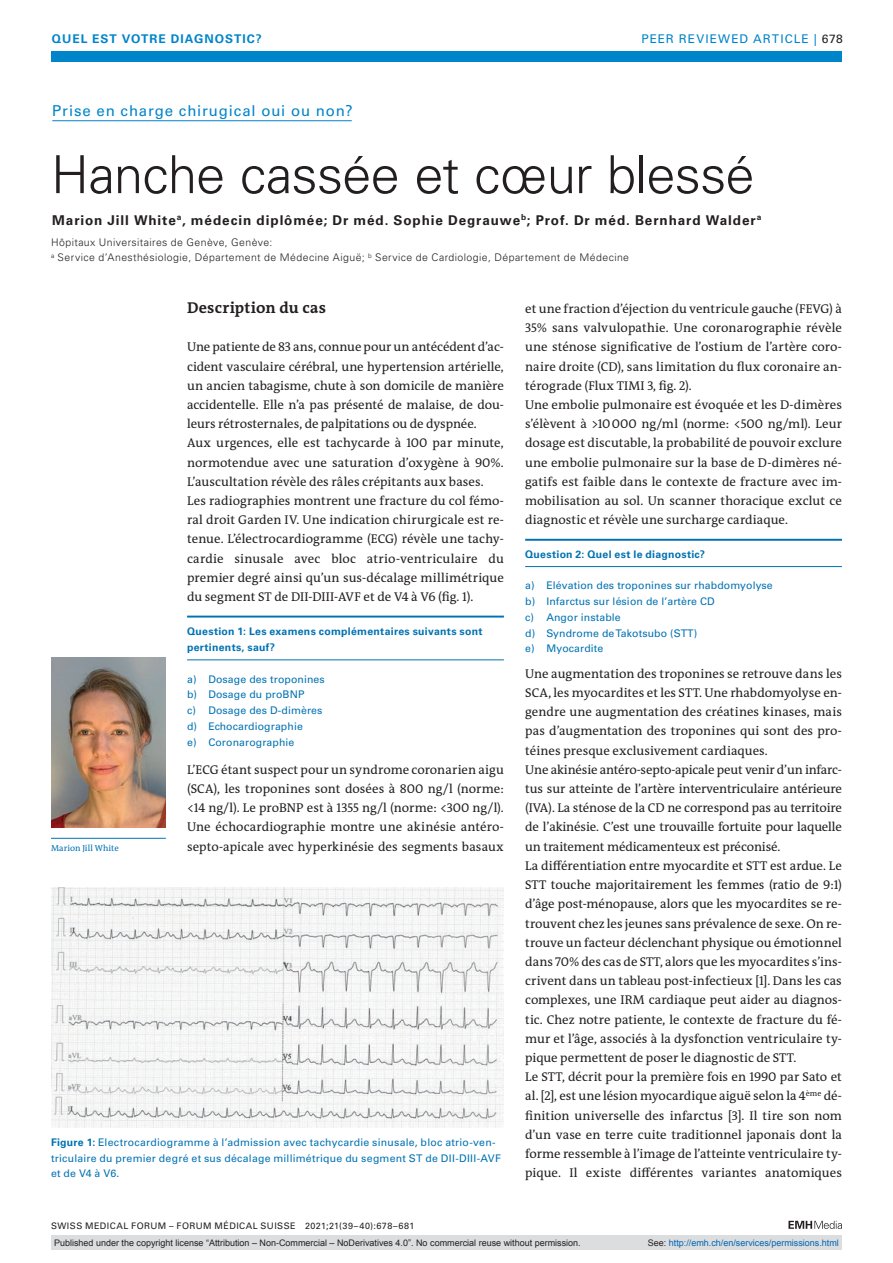
<style>
.page{position:relative;width:893px;height:1263px;background:#fff}
.page>*{position:absolute;margin:0;border:0;box-sizing:border-box;transform-origin:0 0}
.article-title{font:300 52.5px "Univers LT Std";letter-spacing:-.015em;color:#231f20}
.section-h1{font:700 15.75px "The Antiqua B W7";letter-spacing:.015em;color:#231f20}
.pre-heading{font:15px "Univers LT Std";letter-spacing:.055em;color:#0084ca}
.author-notes{font:700 13.5px "Univers LT Std";letter-spacing:.065em;color:#231f20}
.section-pn{font:12.75px/19.2px "The Antiqua B W5 Plain";color:#231f20;text-align:justify}
.ressort{font:700 12px "Univers LT Std";letter-spacing:.08em;color:#0084ca}
.ressort-2{font:12px "Univers LT Std";letter-spacing:.085em;color:#0084ca}
.boxed-text{font:10.5px "Univers LT Std";letter-spacing:.01em;color:#0072b2}
.fig-caption{font:10.5px/15.8px "Univers LT Std";letter-spacing:.02em;color:#0072b2}
.aff{font:300 10.5px/15px "Univers LT Std";letter-spacing:.04em;color:#231f20}
.boxed-pre-heading{font:700 10.5px/16.5px "Univers LT Std";letter-spacing:.03em;color:#0072b2}
.t1{font:9px "Arial";color:#231f20}
.fusszeile{font:9px "Univers LT Std";letter-spacing:.05em;color:#231f20}
.t2{font:9px "Arial";color:#0066b3}
.portrait-caption{font:8.7px "The Antiqua B W5 Plain";letter-spacing:.015em;color:#0072b2}
.s1{color:#231f20}
.s2{font-weight:700}
</style>
<div class="page">
<div style="left:51px;top:51px;width:791px;height:11px;background:#0084ca"></div>
<svg style="left:788px;top:1221px;width:54px;height:8px"></svg>
<hr style="left:52px;top:120px;width:300px;height:1px;background:#0084ca">
<hr style="left:187px;top:616px;width:317px;height:1px;background:#0072b2">
<hr style="left:187px;top:659px;width:317px;height:1px;background:#0072b2">
<hr style="left:525px;top:539px;width:317px;height:2px;background:#0072b2">
<hr style="left:525px;top:566px;width:317px;height:1px;background:#0072b2">
<hr style="left:51px;top:838px;width:115px;height:1px;background:#0072b2">
<img style="left:51px;top:658px;width:115px;height:170px">
<img style="left:51px;top:887px;width:453px;height:240px">
<div style="left:51px;top:1235px;width:791px;height:15px;background:#dcdddf"></div>
<p class="ressort" style="left:52px;top:31px;width:211px">QUEL EST VOTRE DIAGNOSTIC?</p>
<p class="ressort-2" style="left:641px;top:31px;width:203px">PEER REVIEWED ARTICLE | <span class="s1">678</span></p>
<p class="pre-heading" style="left:52px;top:102px;width:302px">Prise en charge chirugical oui ou non?</p>
<p class="article-title" style="left:51px;top:143px;width:705px">Hanche cassée et cœur blessé</p>
<p class="author-notes" style="left:52px;top:212px;width:710px">Marion Jill White<sup>a</sup>, médecin diplômée; Dr méd. Sophie Degrauwe<sup>b</sup>; Prof. Dr méd. Bernhard Walder<sup>a</sup></p>
<p class="aff" style="left:51px;top:235px;width:580px">Hôpitaux Universitaires de Genève, Genève:<br><sup>a</sup> Service d’Anesthésiologie, Département de Médecine Aiguë; <sup>b</sup> Service de Cardiologie, Département de Médecine</p>
<p class="section-h1" style="left:187px;top:298px;width:140px">Description du cas</p>
<p class="section-pn" style="left:187px;top:338px;width:318px">Une patiente de 83 ans, connue pour un antécédent d’ac&shy;cident vasculaire cérébral, une hypertension artérielle, un ancien tabagisme, chute à son domicile de manière accidentelle. Elle n’a pas présenté de malaise, de dou&shy;leurs rétrosternales, de palpitations ou de dyspnée.</p>
<p class="section-pn" style="left:187px;top:434px;width:318px">Aux urgences, elle est tachycarde à 100 par minute, normotendue avec une saturation d’oxygène à 90%.<br>L’auscultation révèle des râles crépitants aux bases.</p>
<p class="section-pn" style="left:187px;top:491px;width:318px">Les radiographies montrent une fracture du col fémo&shy;ral droit Garden IV. Une indication chirurgicale est re&shy;tenue. L’électrocardiogramme (ECG) révèle une tachy&shy;cardie sinusale avec bloc atrio-ventriculaire du premier degré ainsi qu’un sus-décalage millimétrique du segment ST de DII-DIII-AVF et de V4 à V6 (fig. 1).</p>
<p class="boxed-pre-heading" style="left:187px;top:623px;width:297px">Question 1: Les examens complémentaires suivants sont pertinents, sauf?</p>
<p class="boxed-text" style="left:187px;top:673px;width:139px">a) Dosage des troponines</p>
<p class="boxed-text" style="left:187px;top:688px;width:119px">b) Dosage du proBNP</p>
<p class="boxed-text" style="left:187px;top:704px;width:137px">c) Dosage des D-dimères</p>
<p class="boxed-text" style="left:187px;top:720px;width:117px">d) Echocardiographie</p>
<p class="boxed-text" style="left:187px;top:736px;width:109px">e) Coronarographie</p>
<p class="section-pn" style="left:187px;top:760px;width:318px">L’ECG étant suspect pour un syndrome coronarien aigu (SCA), les troponines sont dosées à 800 ng/l (norme: &lt;14 ng/l). Le proBNP est à 1355 ng/l (norme: &lt;300 ng/l).<br>Une échocardiographie montre une akinésie antéro&shy;septo-apicale avec hyperkinésie des segments basaux</p>
<p class="section-pn" style="left:525px;top:299px;width:318px">et une fraction d’éjection du ventricule gauche (FEVG) à 35% sans valvulopathie. Une coronarographie révèle une sténose significative de l’ostium de l’artère coro&shy;naire droite (CD), sans limitation du flux coronaire an&shy;térograde (Flux TIMI 3, fig. 2).</p>
<p class="section-pn" style="left:525px;top:395px;width:318px">Une embolie pulmonaire est évoquée et les D-dimères s’élèvent à &gt;10000 ng/ml (norme: &lt;500 ng/ml). Leur dosage est discutable, la probabilité de pouvoir exclure une embolie pulmonaire sur la base de D-dimères né&shy;gatifs est faible dans le contexte de fracture avec im&shy;mobilisation au sol. Un scanner thoracique exclut ce diagnostic et révèle une surcharge cardiaque.</p>
<p class="boxed-pre-heading" style="left:525px;top:546px;width:181px">Question 2: Quel est le diagnostic?</p>
<p class="boxed-text" style="left:525px;top:579px;width:249px">a) Elévation des troponines sur rhabdomyolyse</p>
<p class="boxed-text" style="left:525px;top:595px;width:191px">b) Infarctus sur lésion de l’artère CD</p>
<p class="boxed-text" style="left:525px;top:611px;width:97px">c) Angor instable</p>
<p class="boxed-text" style="left:525px;top:626px;width:174px">d) Syndrome de Takotsubo (STT)</p>
<p class="boxed-text" style="left:525px;top:642px;width:80px">e) Myocardite</p>
<p class="section-pn" style="left:525px;top:664px;width:318px">Une augmentation des troponines se retrouve dans les SCA, les myocardites et les STT. Une rhabdomyolyse en&shy;gendre une augmentation des créatines kinases, mais pas d’augmentation des troponines qui sont des pro&shy;téines presque exclusivement cardiaques.</p>
<p class="section-pn" style="left:525px;top:760px;width:318px">Une akinésie antéro-septo-apicale peut venir d’un infarc&shy;tus sur atteinte de l’artère interventriculaire antérieure (IVA). La sténose de la CD ne correspond pas au territoire de l’akinésie. C’est une trouvaille fortuite pour laquelle un traitement médicamenteux est préconisé.</p>
<p class="section-pn" style="left:525px;top:856px;width:318px">La différentiation entre myocardite et STT est ardue. Le STT touche majoritairement les femmes (ratio de 9:1) d’âge post-ménopause, alors que les myocardites se re&shy;trouvent chez les jeunes sans prévalence de sexe. On re&shy;trouve un facteur déclenchant physique ou émotionnel dans 70% des cas de STT, alors que les myocardites s’ins&shy;crivent dans un tableau post-infectieux [1]. Dans les cas complexes, une IRM cardiaque peut aider au diagnos&shy;tic. Chez notre patiente, le contexte de fracture du fé&shy;mur et l’âge, associés à la dysfonction ventriculaire ty&shy;pique permettent de poser le diagnostic de STT.</p>
<p class="section-pn" style="left:525px;top:1067px;width:318px">Le STT, décrit pour la première fois en 1990 par Sato et al. [2], est une lésion myocardique aiguë selon la 4<sup>ème</sup> dé&shy;finition universelle des infarctus [3]. Il tire son nom d’un vase en terre cuite traditionnel japonais dont la forme ressemble à l’image de l’atteinte ventriculaire ty&shy;pique. Il existe différentes variantes anatomiques</p>
<p class="portrait-caption" style="left:51px;top:842px;width:69px">Marion Jill White</p>
<p class="fig-caption" style="left:51px;top:1134px;width:451px"><span class="s2">Figure 1:</span> Electrocardiogramme à l’admission avec tachycardie sinusale, bloc atrio-ven&shy;triculaire du premier degré et sus décalage millimétrique du segment ST de DII-DIII-AVF et de V4 à V6.</p>
<p class="fusszeile" style="left:51px;top:1220px;width:365px">SWISS MEDICAL FORUM – FORUM MÉDICAL SUISSE 2021;21(39–40):678–681</p>
<p class="t1" style="left:54px;top:1237px;width:528px">Published under the copyright license “Attribution – Non-Commercial – NoDerivatives 4.0”. No commercial reuse without permission.</p>
<p class="t2" style="left:648px;top:1237px;width:193px"><span class="s1">See:</span> http://emh.ch/en/services/permissions.html</p>
</div>
